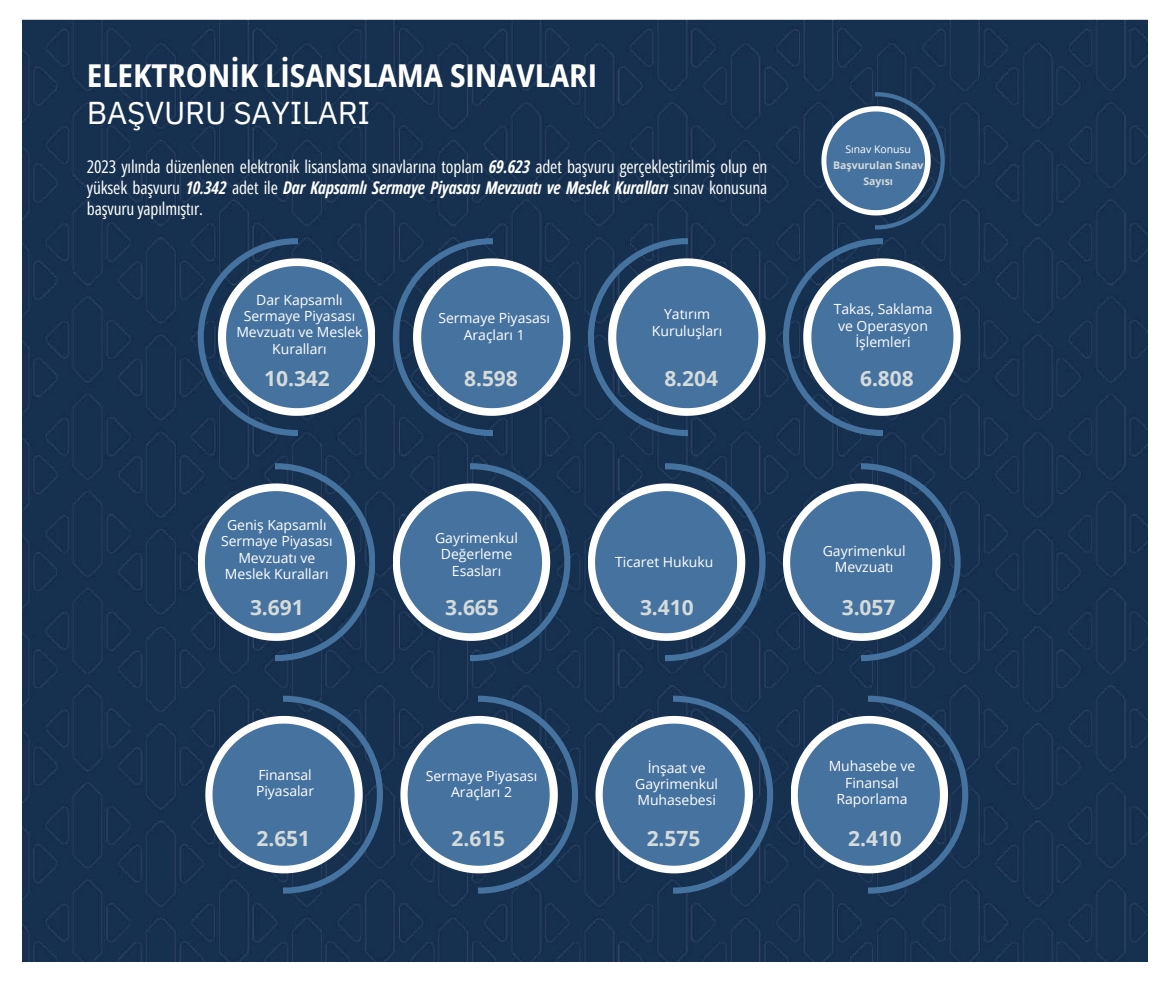
<style>
.page{position:relative;width:1166px;height:993px;background:#fff}
.page>*{position:absolute;margin:0;border:0;box-sizing:border-box;transform-origin:0 0}
.t1{font:700 semi-condensed 31.5px "Open Sans";color:#fff}
.t2{font:31.5px "IBM Plex Sans";letter-spacing:-.01em;color:#fff}
.t3{font:700 21px "Open Sans";letter-spacing:-.005em;color:#d4dbdb}
.t4{font:17.5px/21px "Open Sans Condensed";letter-spacing:-.005em;color:#fff;text-align:justify}
.t5{font:14px/16.3px "Open Sans";letter-spacing:-.005em;color:#fff;text-align:center}
.t6{font:700 10.5px/15.8px "Open Sans";letter-spacing:-.005em;color:#d4dbdb;text-align:center}
.t7{font:10.5px "Open Sans";color:#fff}
.s1{font-weight:700;font-style:italic}
</style>
<div class="page">
<div style="left:22px;top:19px;width:1125px;height:941px;background:#16314f"></div>
<svg style="left:198px;top:238px;width:177px;height:198px;background:#466789"></svg>
<svg style="left:198px;top:463px;width:177px;height:198px;background:#456689"></svg>
<svg style="left:393px;top:463px;width:177px;height:198px;background:#456689"></svg>
<svg style="left:588px;top:463px;width:177px;height:198px;background:#456689"></svg>
<svg style="left:783px;top:463px;width:177px;height:198px;background:#456689"></svg>
<svg style="left:791px;top:695px;width:177px;height:198px;background:#456689"></svg>
<svg style="left:596px;top:695px;width:177px;height:198px;background:#456689"></svg>
<svg style="left:401px;top:695px;width:177px;height:198px;background:#456689"></svg>
<svg style="left:206px;top:695px;width:177px;height:198px;background:#456689"></svg>
<svg style="left:393px;top:238px;width:177px;height:198px;background:#466789"></svg>
<svg style="left:588px;top:238px;width:177px;height:198px;background:#466789"></svg>
<svg style="left:783px;top:238px;width:177px;height:198px;background:#466789"></svg>
<svg style="left:821px;top:92px;width:123px;height:137px;background:#466689"></svg>
<h1 class="t1" style="left:87px;top:54px;width:512px">ELEKTRONİK LİSANSLAMA SINAVLARI</h1>
<h1 class="t2" style="left:87px;top:92px;width:285px">BAŞVURU SAYILARI</h1>
<p class="t4" style="left:87px;top:155px;width:682px">2023 yılında düzenlenen elektronik lisanslama sınavlarına toplam <span class="s1">69.623</span> adet başvuru gerçekleştirilmiş olup en yüksek başvuru <span class="s1">10.342</span> adet ile <span class="s1">Dar Kapsamlı Sermaye Piyasası Mevzuatı ve Meslek Kuralları</span> sınav konusuna başvuru yapılmıştır.</p>
<p class="t5" style="left:236px;top:291px;width:128px">Dar Kapsamlı<br>Sermaye Piyasası<br>Mevzuatı ve Meslek<br>Kuralları</p>
<h2 class="t3" style="left:264px;top:364px;width:67px">10.342</h2>
<p class="t5" style="left:221px;top:516px;width:113px">Geniş Kapsamlı<br>Sermaye Piyasası<br>Mevzuatı ve<br>Meslek Kuralları</p>
<h2 class="t3" style="left:250px;top:592px;width:55px">3.691</h2>
<p class="t5" style="left:438px;top:310px;width:113px">Sermaye Piyasası<br>Araçları 1</p>
<p class="t5" style="left:652px;top:306px;width:72px">Yatırım<br>Kuruluşları</p>
<h2 class="t3" style="left:464px;top:363px;width:55px">8.598</h2>
<h2 class="t3" style="left:664px;top:363px;width:55px">8.204</h2>
<p class="t5" style="left:435px;top:529px;width:84px">Gayrimenkul<br>Değerleme<br>Esasları</p>
<p class="t5" style="left:615px;top:553px;width:100px">Ticaret Hukuku</p>
<h2 class="t3" style="left:445px;top:592px;width:55px">3.665</h2>
<h2 class="t3" style="left:640px;top:592px;width:55px">3.410</h2>
<p class="t7" style="left:845px;top:142px;width:67px">Sınav Konusu</p>
<p class="t6" style="left:833px;top:157px;width:92px">Başvurulan Sınav<br>Sayısı</p>
<p class="t5" style="left:833px;top:300px;width:100px">Takas, Saklama ve Operasyon<br>İşlemleri</p>
<h2 class="t3" style="left:860px;top:363px;width:55px">6.808</h2>
<p class="t5" style="left:822px;top:542px;width:84px">Gayrimenkul<br>Mevzuatı</p>
<h2 class="t3" style="left:841px;top:592px;width:55px">3.057</h2>
<p class="t5" style="left:256px;top:765px;width:59px;text-align:left">Finansal<br>Piyasalar</p>
<h2 class="t3" style="left:256px;top:823px;width:55px">2.651</h2>
<p class="t5" style="left:426px;top:767px;width:113px">Sermaye Piyasası<br>Araçları 2</p>
<h2 class="t3" style="left:451px;top:823px;width:55px">2.615</h2>
<p class="t5" style="left:635px;top:758px;width:84px">İnşaat ve<br>Gayrimenkul<br>Muhasebesi</p>
<h2 class="t3" style="left:646px;top:823px;width:55px">2.575</h2>
<p class="t5" style="left:828px;top:757px;width:88px">Muhasebe ve<br>Finansal<br>Raporlama</p>
<h2 class="t3" style="left:848px;top:823px;width:55px">2.410</h2>
</div>
